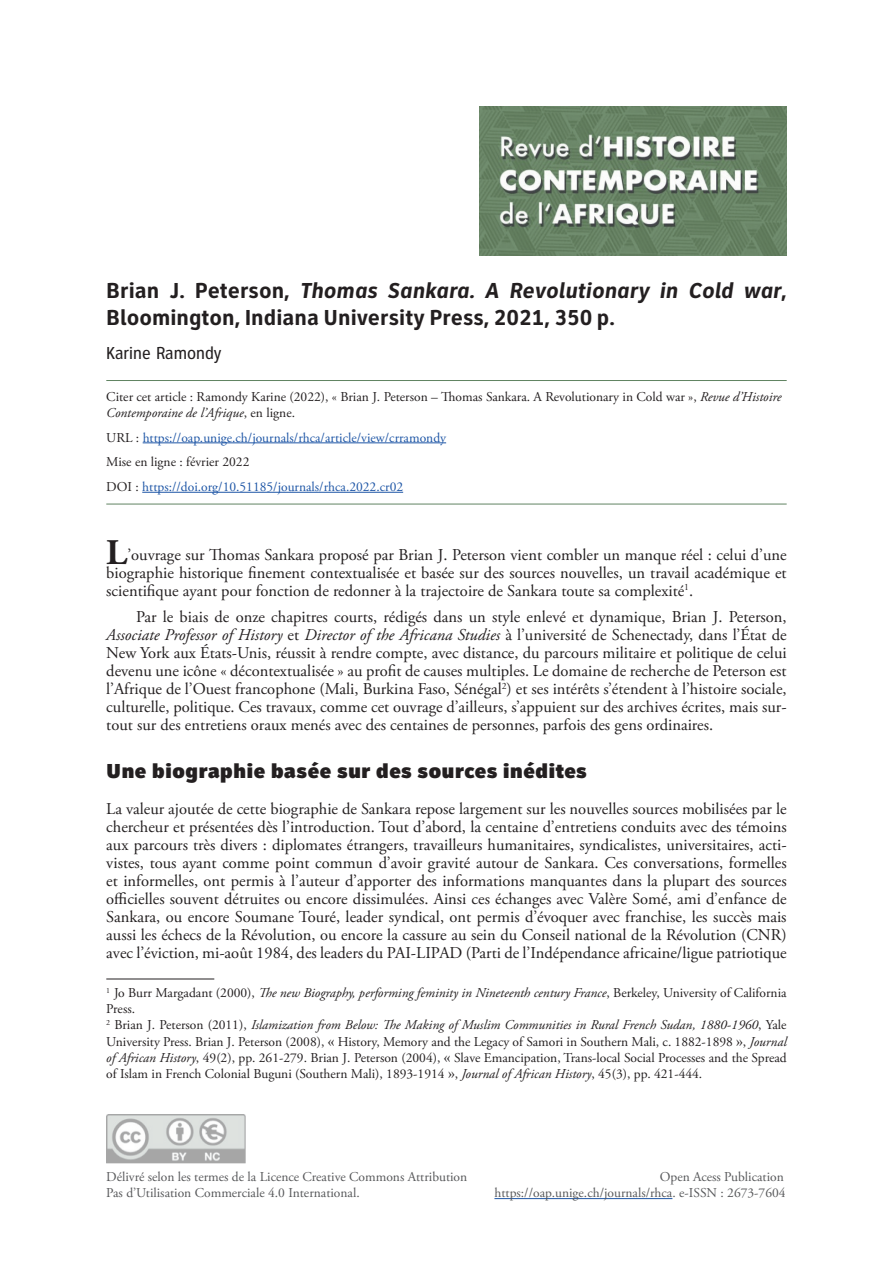
<style>
.page{position:relative;width:893px;height:1263px;background:#fff}
.page>*{position:absolute;margin:0;border:0;box-sizing:border-box;transform-origin:0 0}
.t1{font:700 22.5px/27px "Clearview Text Cond";color:#231f20}
.t2{font:900 21px "Clearview Text Cond";color:#231f20}
.t3{font:18px "Clearview Text Cond";color:#231f20}
.t4{font:16.5px/18px "Adobe Garamond Pro";color:#231f20;text-align:justify}
.t5{font:13.5px/16.2px "Adobe Garamond Pro";color:#231f20}
.t6{font:13.5px "Adobe Garamond Pro";color:#57585a}
.t7{font:13.5px/24.8px "Adobe Garamond Pro";color:#1e56a6}
.s1{font-style:italic}
.s2{color:#231f20}
.s3{font-weight:700;font-size:36px}
.s4{font-family:"Times New Roman"}
</style>
<div class="page">
<hr style="left:106px;top:380px;width:681px;height:1px;background:#608362">
<hr style="left:143px;top:442px;width:303px;height:1px;background:#1e56a6">
<hr style="left:106px;top:504px;width:681px;height:1px;background:#608362">
<hr style="left:142px;top:492px;width:261px;height:1px;background:#1e56a6">
<hr style="left:106px;top:979px;width:108px;height:1px;background:#231f20">
<img style="left:480px;top:106px;width:307px;height:150px">
<hr style="left:494px;top:1198px;width:178px;height:1px;background:#1e56a6">
<img style="left:106px;top:1114px;width:140px;height:49px">
<h1 class="t1" style="left:106px;top:276px;width:682px">Brian J. Peterson, <span class="s1">Thomas Sankara. A Revolutionary in Cold war</span>,<br>Bloomington, Indiana University Press, 2021, 350 p.</h1>
<p class="t3" style="left:106px;top:343px;width:117px">Karine Ramondy</p>
<p class="t5" style="left:106px;top:389px;width:677px">Citer cet article : Ramondy Karine (2022), « Brian J. Peterson – Thomas Sankara. A Revolutionary in Cold war », <span class="s1">Revue d’Histoire<br>Contemporaine de l’Afrique</span>, en ligne.</p>
<p class="t7" style="left:106px;top:425px;width:341px"><span class="s2">URL :</span> https://oap.unige.ch/journals/rhca/article/view/crramondy<br><span class="s2">Mise en ligne : février 2022<br>DOI :</span> https://doi.org/10.51185/journals/rhca.2022.cr02</p>
<p class="t4" style="left:106px;top:546px;width:682px"><span class="s3">L</span>’ouvrage sur Thomas Sankara proposé par Brian J. Peterson vient combler un manque réel : celui d’une biographie historique finement contextualisée et basée sur des sources nouvelles, un travail académique et scientifique ayant pour fonction de redonner à la trajectoire de Sankara toute sa complexité<sup>1</sup>.</p>
<p class="t4" style="left:106px;top:609px;width:682px;text-indent:30px">Par le biais de onze chapitres courts, rédigés dans un style enlevé et dynamique, Brian J. Peterson, <span class="s1">Associate Professor of History</span> et <span class="s1">Director of the Africana Studies</span> à l’université de Schenectady, dans l’État de New York aux États-Unis, réussit à rendre compte, avec distance, du parcours militaire et politique de celui devenu une icône « décontextualisée » au profit de causes multiples. Le domaine de recherche de Peterson est l’Afrique de l’Ouest francophone (Mali, Burkina Faso, Sénégal<sup>2</sup>) et ses intérêts s’étendent à l’histoire sociale, culturelle, politique. Ces travaux, comme cet ouvrage d’ailleurs, s’appuient sur des archives écrites, mais sur&shy;tout sur des entretiens oraux menés avec des centaines de personnes, parfois des gens ordinaires.</p>
<p class="t2" style="left:106px;top:758px;width:482px">Une biographie basée sur des sources inédites</p>
<p class="t4" style="left:106px;top:800px;width:682px">La valeur ajoutée de cette biographie de Sankara repose largement sur les nouvelles sources mobilisées par le chercheur et présentées dès l’introduction. Tout d’abord, la centaine d’entretiens conduits avec des témoins aux parcours très divers : diplomates étrangers, travailleurs humanitaires, syndicalistes, universitaires, acti&shy;vistes, tous ayant comme point commun d’avoir gravité autour de Sankara. Ces conversations, formelles et informelles, ont permis à l’auteur d’apporter des informations manquantes dans la plupart des sources officielles souvent détruites ou encore dissimulées. Ainsi ces échanges avec Valère Somé, ami d’enfance de Sankara, ou encore Soumane Touré, leader syndical, ont permis d’évoquer avec franchise, les succès mais aussi les échecs de la Révolution, ou encore la cassure au sein du Conseil national de la Révolution (CNR) avec l’éviction, mi-août 1984, des leaders du PAI-LIPAD (Parti de l’Indépendance africaine/ligue patriotique</p>
<p class="t5" style="left:106px;top:985px;width:682px"><sup>1</sup> Jo Burr Margadant (2000), <span class="s1">The new Biography, performing feminity in Nineteenth century France</span>, Berkeley, University of California Press.<br><sup>2</sup> Brian J. Peterson (2011), <span class="s1">Islamization from Below: The Making of Muslim Communities in Rural French Sudan, 1880-1960</span>, Yale University Press. Brian J. Peterson (2008), <span class="s4">«</span> History, Memory and the Legacy of Samori in Southern Mali, c. 1882-1898 <span class="s4">»</span>, <span class="s1">Journal of African History</span>, 49(2), pp. 261-279. Brian J. Peterson (2004), <span class="s4">«</span> Slave Emancipation, Trans-local Social Processes and the Spread of Islam in French Colonial Buguni (Southern Mali), 1893-1914 <span class="s4">»</span>, <span class="s1">Journal of African History</span>, 45(3), pp. 421-444.</p>
<p class="t6" style="left:106px;top:1169px;width:362px">Délivré selon les termes de la Licence Creative Commons Attribution</p>
<p class="t6" style="left:660px;top:1169px;width:125px">Open Acess Publication</p>
<p class="t6" style="left:106px;top:1185px;width:255px">Pas d’Utilisation Commerciale 4.0 International.</p>
<p class="t6" style="left:494px;top:1185px;width:293px">https://oap.unige.ch/journals/rhca. e-ISSN : 2673-7604</p>
</div>
